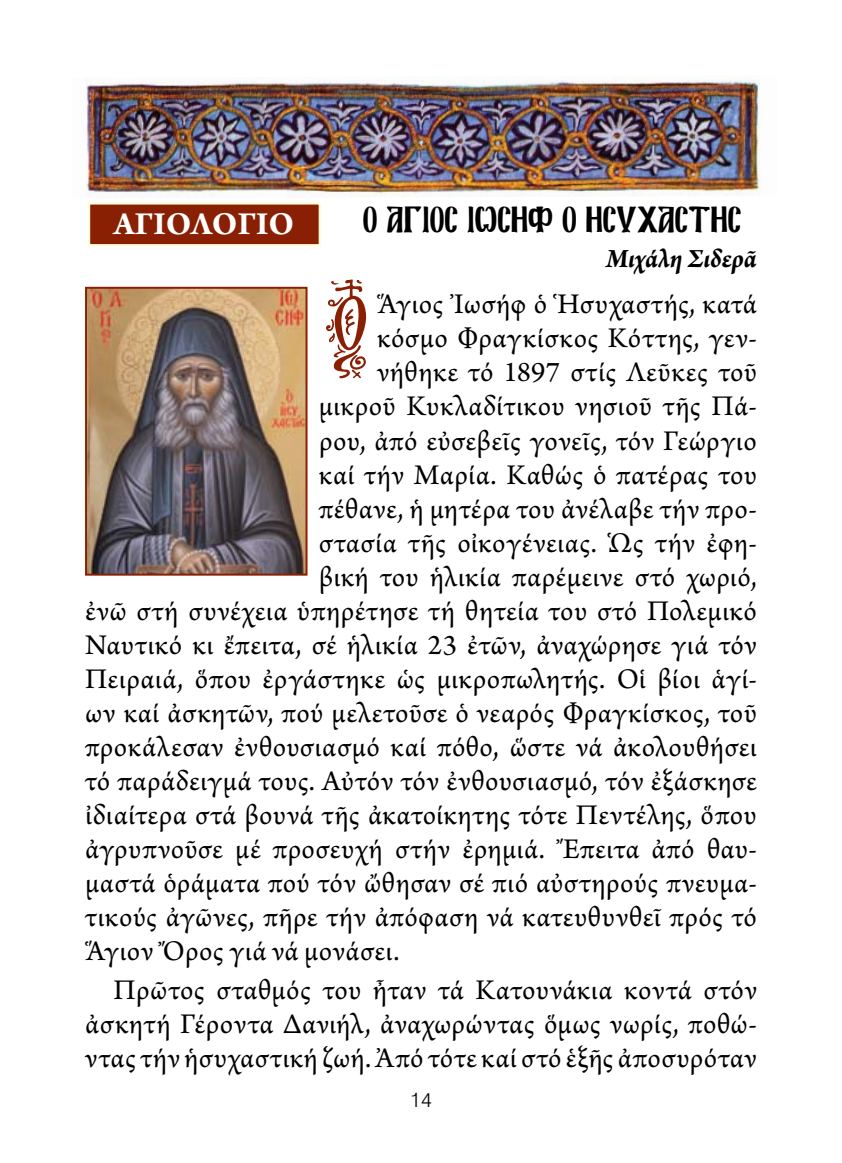
<style>
.page{position:relative;width:842px;height:1163px;background:#fff}
.page>*{position:absolute;margin:0;border:0;box-sizing:border-box;transform-origin:0 0}
.t1{font:100px "Mg Konstantinos";color:#8a2003}
.t2{font:700 34px "Arno Pro";color:#fff}
.t3{font:32px "Mg Ekklisia Normal";color:#000;scale:.9 1}
.t4{font:30px/34px "Arno Pro";letter-spacing:.02em;color:#000;text-align:justify}
.t5{font:italic 700 28px "Arno Pro";letter-spacing:-.005em;color:#000;scale:.95 1}
.t6{font:300 20px "UB Helvetica";color:#000}
</style>
<div class="page">
<img style="left:86px;top:79px;width:675px;height:119px">
<div style="left:88px;top:202px;width:233px;height:44px;background:#8a2003;border:2px solid #fffcd6"></div>
<img style="left:88px;top:290px;width:216px;height:282px">
<div style="left:85px;top:287px;width:222px;height:288px;border:2px solid #8a2003"></div>
<p class="t2" style="left:113px;top:204px;width:182px">ΑΓΙΟΛΟΓΙΟ</p>
<p class="t3" style="left:363px;top:206px;width:422px">O AGIOS IVSHF O HSYXASTHS</p>
<p class="t5" style="left:606px;top:241px;width:160px">Μιχάλη Σιδερᾶ</p>
<h1 class="t1" style="left:326px;top:279px;width:47px">O</h1>
<p class="t4" style="left:377px;top:289px;width:381px">Ἅγιος Ἰωσήφ ὁ Ἡσυχαστής, κατά</p>
<p class="t4" style="left:377px;top:323px;width:381px">κόσμο Φραγκίσκος Κόττης, γεν-</p>
<p class="t4" style="left:377px;top:357px;width:381px">νήθηκε τό 1897 στίς Λεῦκες τοῦ</p>
<p class="t4" style="left:319px;top:391px;width:440px">μικροῦ Κυκλαδίτικου νησιοῦ τῆς Πά-</p>
<p class="t4" style="left:319px;top:425px;width:440px">ρου, ἀπό εὐσεβεῖς γονεῖς, τόν Γεώργιο</p>
<p class="t4" style="left:319px;top:459px;width:440px">καί τήν Μαρία. Καθώς ὁ πατέρας του</p>
<p class="t4" style="left:319px;top:493px;width:440px">πέθανε, ἡ μητέρα του ἀνέλαβε τήν προ-</p>
<p class="t4" style="left:319px;top:527px;width:440px">στασία τῆς οἰκογένειας. Ὡς τήν ἐφη-</p>
<p class="t4" style="left:319px;top:561px;width:439px">βική του ἡλικία παρέμεινε στό χωριό,</p>
<p class="t4" style="left:85px;top:595px;width:673px">ἐνῶ στή συνέχεια ὑπηρέτησε τή θητεία του στό Πολεμικό</p>
<p class="t4" style="left:85px;top:629px;width:673px">Ναυτικό κι ἔπειτα, σέ ἡλικία 23 ἐτῶν, ἀναχώρησε γιά τόν</p>
<p class="t4" style="left:85px;top:663px;width:673px">Πειραιά, ὅπου ἐργάστηκε ὡς μικροπωλητής. Οἱ βίοι ἁγί-</p>
<p class="t4" style="left:85px;top:697px;width:673px">ων καί ἀσκητῶν, πού μελετοῦσε ὁ νεαρός Φραγκίσκος, τοῦ</p>
<p class="t4" style="left:85px;top:731px;width:673px">προκάλεσαν ἐνθουσιασμό καί πόθο, ὥστε νά ἀκολουθήσει</p>
<p class="t4" style="left:85px;top:765px;width:673px">τό παράδειγμά τους. Αὐτόν τόν ἐνθουσιασμό, τόν ἐξάσκησε</p>
<p class="t4" style="left:85px;top:799px;width:673px">ἰδιαίτερα στά βουνά τῆς ἀκατοίκητης τότε Πεντέλης, ὅπου</p>
<p class="t4" style="left:85px;top:833px;width:673px">ἀγρυπνοῦσε μέ προσευχή στήν ἐρημιά. Ἔπειτα ἀπό θαυ-</p>
<p class="t4" style="left:85px;top:867px;width:673px">μαστά ὁράματα πού τόν ὤθησαν σέ πιό αὐστηρούς πνευμα-</p>
<p class="t4" style="left:85px;top:901px;width:673px">τικούς ἀγῶνες, πῆρε τήν ἀπόφαση νά κατευθυνθεῖ πρός τό</p>
<p class="t4" style="left:85px;top:935px;width:316px">Ἅγιον Ὄρος γιά νά μονάσει.</p>
<p class="t4" style="left:85px;top:974px;width:673px;text-indent:28px">Πρῶτος σταθμός του ἦταν τά Κατουνάκια κοντά στόν ἀσκητή Γέροντα Δανιήλ, ἀναχωρώντας ὅμως νωρίς, ποθώ&shy;ντας τήν ἡσυχαστική ζωή. Ἀπό τότε καί στό ἑξῆς ἀποσυρόταν</p>
<p class="t6" style="left:410px;top:1087px;width:23px">14</p>
</div>
